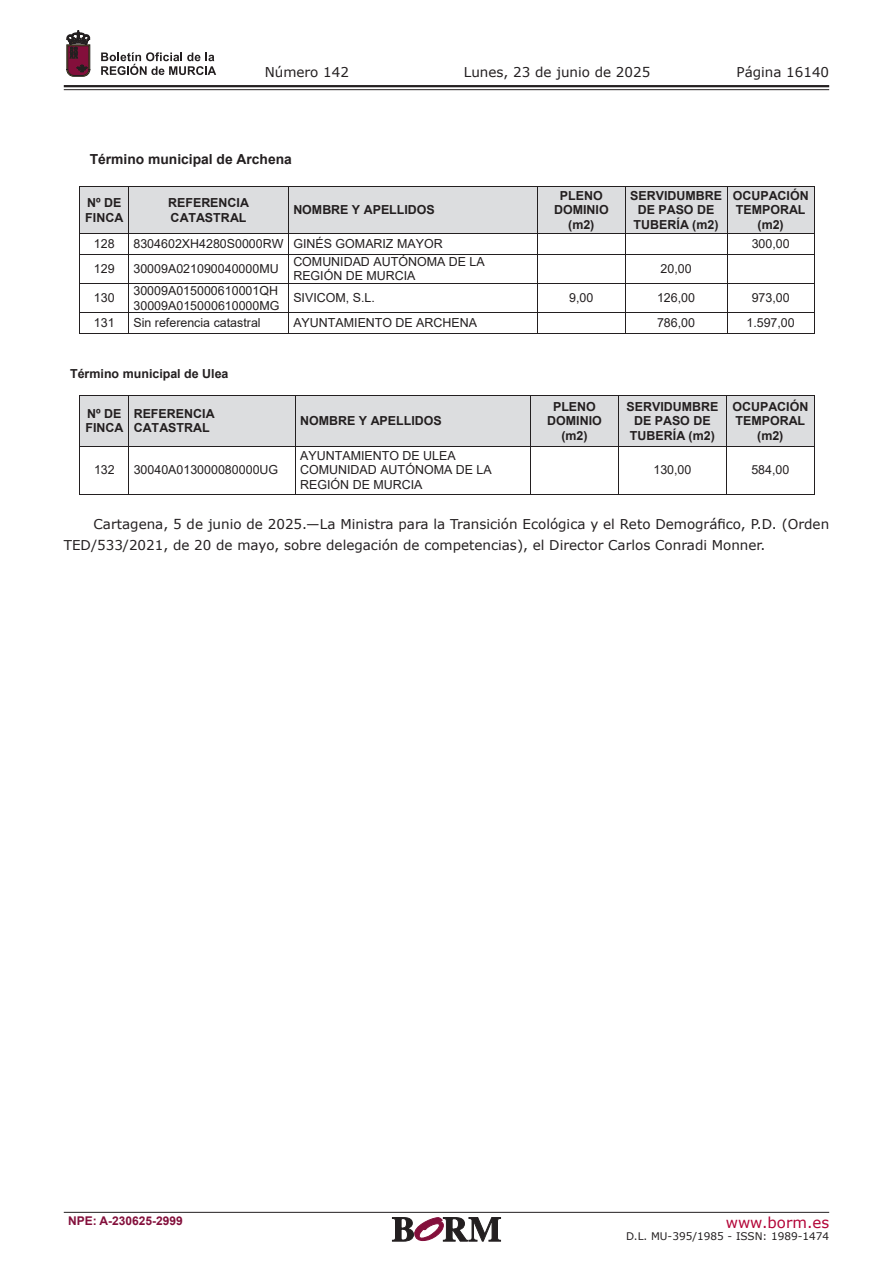
<style>
.page{position:relative;width:893px;height:1263px;background:#fff}
.page>*{position:absolute;margin:0;border:0;box-sizing:border-box;transform-origin:0 0}
.t1{font:15px "Verdana";color:#b30437}
.t2{font:13.8px/14.2px "Arial";color:#231f20}
.t3{font:700 13.8px "Arial";color:#231f20}
.t4{font:13.5px/21px "Verdana";color:#231f20}
.t5{font:12.45px/14.2px "Arial";color:#231f20}
.t6{font:700 12.45px/14.2px "Arial";color:#231f20;text-align:center}
.t7{font:700 12px "Arial";color:#830f3b}
.t8{font:10.5px "Verdana";color:#231f20}
</style>
<div class="page">
<hr style="left:64px;top:85px;width:765px;height:2px;background:#231f20">
<hr style="left:64px;top:89px;width:765px;height:1px;background:#231f20">
<svg style="left:101px;top:52px;width:115px;height:23px"></svg>
<svg style="left:67px;top:31px;width:23px;height:45px"></svg>
<hr style="left:64px;top:1212px;width:765px;height:1px;background:#231f20">
<svg style="left:392px;top:1217px;width:109px;height:24px"></svg>
<div style="left:80px;top:187px;width:48px;height:47px;background:#dcdddf"></div>
<div style="left:129px;top:187px;width:159px;height:47px;background:#dcdddf"></div>
<div style="left:289px;top:187px;width:248px;height:47px;background:#dcdddf"></div>
<div style="left:538px;top:187px;width:87px;height:47px;background:#dcdddf"></div>
<div style="left:626px;top:187px;width:101px;height:47px;background:#dcdddf"></div>
<div style="left:727px;top:187px;width:87px;height:47px;background:#dcdddf"></div>
<hr style="left:80px;top:186px;width:458px;height:1px;background:#231f20">
<hr style="left:538px;top:186px;width:87px;height:1px;background:#231f20">
<hr style="left:625px;top:186px;width:190px;height:1px;background:#231f20">
<hr style="left:80px;top:187px;width:1px;height:47px;background:#231f20">
<hr style="left:129px;top:187px;width:1px;height:47px;background:#231f20">
<hr style="left:288px;top:187px;width:1px;height:47px;background:#231f20">
<hr style="left:537px;top:187px;width:1px;height:47px;background:#231f20">
<hr style="left:625px;top:187px;width:1px;height:47px;background:#231f20">
<hr style="left:727px;top:187px;width:1px;height:47px;background:#231f20">
<hr style="left:814px;top:187px;width:1px;height:47px;background:#231f20">
<hr style="left:80px;top:234px;width:458px;height:1px;background:#231f20">
<hr style="left:538px;top:234px;width:87px;height:1px;background:#231f20">
<hr style="left:625px;top:234px;width:190px;height:1px;background:#231f20">
<hr style="left:80px;top:254px;width:458px;height:1px;background:#231f20">
<hr style="left:538px;top:254px;width:87px;height:1px;background:#231f20">
<hr style="left:625px;top:254px;width:190px;height:1px;background:#231f20">
<hr style="left:80px;top:283px;width:458px;height:1px;background:#231f20">
<hr style="left:538px;top:283px;width:87px;height:1px;background:#231f20">
<hr style="left:625px;top:283px;width:190px;height:1px;background:#231f20">
<hr style="left:80px;top:312px;width:458px;height:1px;background:#231f20">
<hr style="left:538px;top:312px;width:87px;height:1px;background:#231f20">
<hr style="left:625px;top:312px;width:190px;height:1px;background:#231f20">
<hr style="left:80px;top:333px;width:49px;height:1px;background:#231f20">
<hr style="left:129px;top:333px;width:159px;height:1px;background:#231f20">
<svg style="left:288px;top:235px;width:1px;height:98px"></svg>
<hr style="left:289px;top:333px;width:248px;height:1px;background:#231f20">
<svg style="left:537px;top:235px;width:1px;height:98px"></svg>
<hr style="left:538px;top:333px;width:87px;height:1px;background:#231f20">
<svg style="left:625px;top:235px;width:1px;height:98px"></svg>
<hr style="left:626px;top:333px;width:101px;height:1px;background:#231f20">
<svg style="left:727px;top:235px;width:1px;height:98px"></svg>
<hr style="left:727px;top:333px;width:87px;height:1px;background:#231f20">
<svg style="left:814px;top:235px;width:1px;height:99px"></svg>
<div style="left:80px;top:396px;width:49px;height:50px;background:#dcdddf"></div>
<div style="left:129px;top:396px;width:166px;height:50px;background:#dcdddf"></div>
<div style="left:295px;top:396px;width:235px;height:50px;background:#dcdddf"></div>
<div style="left:530px;top:396px;width:88px;height:50px;background:#dcdddf"></div>
<div style="left:619px;top:396px;width:107px;height:50px;background:#dcdddf"></div>
<div style="left:726px;top:396px;width:88px;height:50px;background:#dcdddf"></div>
<hr style="left:80px;top:395px;width:735px;height:1px;background:#231f20">
<hr style="left:80px;top:396px;width:1px;height:50px;background:#231f20">
<hr style="left:129px;top:396px;width:1px;height:50px;background:#231f20">
<hr style="left:295px;top:396px;width:1px;height:50px;background:#231f20">
<hr style="left:530px;top:396px;width:1px;height:50px;background:#231f20">
<hr style="left:618px;top:396px;width:1px;height:50px;background:#231f20">
<hr style="left:726px;top:396px;width:1px;height:50px;background:#231f20">
<hr style="left:814px;top:396px;width:1px;height:50px;background:#231f20">
<hr style="left:80px;top:446px;width:735px;height:1px;background:#231f20">
<hr style="left:80px;top:446px;width:1px;height:48px;background:#231f20">
<hr style="left:80px;top:494px;width:49px;height:1px;background:#231f20">
<hr style="left:129px;top:446px;width:1px;height:48px;background:#231f20">
<hr style="left:129px;top:494px;width:166px;height:1px;background:#231f20">
<hr style="left:295px;top:446px;width:1px;height:48px;background:#231f20">
<hr style="left:296px;top:494px;width:234px;height:1px;background:#231f20">
<hr style="left:530px;top:446px;width:1px;height:48px;background:#231f20">
<hr style="left:531px;top:494px;width:87px;height:1px;background:#231f20">
<hr style="left:618px;top:446px;width:1px;height:48px;background:#231f20">
<hr style="left:619px;top:494px;width:107px;height:1px;background:#231f20">
<hr style="left:726px;top:446px;width:1px;height:48px;background:#231f20">
<hr style="left:727px;top:494px;width:87px;height:1px;background:#231f20">
<hr style="left:814px;top:446px;width:1px;height:48px;background:#231f20">
<p class="t4" style="left:265px;top:61px;width:86px">Número 142</p>
<p class="t4" style="left:464px;top:61px;width:188px">Lunes, 23 de junio de 2025</p>
<p class="t4" style="left:736px;top:61px;width:94px">Página 16140</p>
<p class="t3" style="left:90px;top:149px;width:204px">Término municipal de Archena</p>
<p class="t6" style="left:85px;top:196px;width:40px;text-align:left">Nº DE<br>FINCA</p>
<p class="t6" style="left:168px;top:196px;width:82px;text-align:left">REFERENCIA<br>CATASTRAL</p>
<p class="t6" style="left:293px;top:203px;width:143px">NOMBRE Y APELLIDOS</p>
<p class="t6" style="left:554px;top:189px;width:56px">PLENO<br>DOMINIO (m2)</p>
<p class="t6" style="left:630px;top:189px;width:93px">SERVIDUMBRE<br>DE PASO DE<br>TUBERÍA (m2)</p>
<p class="t6" style="left:733px;top:189px;width:77px">OCUPACIÓN<br>TEMPORAL (m2)</p>
<p class="t5" style="left:94px;top:237px;width:22px">128</p>
<p class="t5" style="left:134px;top:237px;width:311px">8304602XH4280S0000RW GINÉS GOMARIZ MAYOR</p>
<p class="t5" style="left:752px;top:237px;width:39px">300,00</p>
<p class="t5" style="left:94px;top:262px;width:22px">129</p>
<p class="t5" style="left:134px;top:262px;width:147px">30009A021090040000MU</p>
<p class="t5" style="left:293px;top:254px;width:193px">COMUNIDAD AUTÓNOMA DE LA<br>REGIÓN DE MURCIA</p>
<p class="t5" style="left:661px;top:262px;width:33px">20,00</p>
<p class="t5" style="left:94px;top:291px;width:22px">130</p>
<p class="t5" style="left:134px;top:284px;width:147px">30009A015000610001QH<br>30009A015000610000MG</p>
<p class="t5" style="left:293px;top:291px;width:83px">SIVICOM, S.L.</p>
<p class="t5" style="left:569px;top:291px;width:26px">9,00</p>
<p class="t5" style="left:657px;top:291px;width:39px">126,00</p>
<p class="t5" style="left:752px;top:291px;width:39px">973,00</p>
<p class="t5" style="left:94px;top:316px;width:22px">131</p>
<p class="t5" style="left:134px;top:316px;width:129px">Sin referencia catastral</p>
<p class="t5" style="left:293px;top:316px;width:185px">AYUNTAMIENTO DE ARCHENA</p>
<p class="t5" style="left:657px;top:316px;width:39px">786,00</p>
<p class="t5" style="left:746px;top:316px;width:50px">1.597,00</p>
<p class="t6" style="left:70px;top:367px;width:160px">Término municipal de Ulea</p>
<p class="t6" style="left:85px;top:407px;width:40px;text-align:left">Nº DE<br>FINCA</p>
<p class="t6" style="left:134px;top:407px;width:82px;text-align:left">REFERENCIA<br>CATASTRAL</p>
<p class="t6" style="left:300px;top:414px;width:143px">NOMBRE Y APELLIDOS</p>
<p class="t6" style="left:547px;top:400px;width:56px">PLENO<br>DOMINIO (m2)</p>
<p class="t6" style="left:626px;top:400px;width:93px">SERVIDUMBRE<br>DE PASO DE<br>TUBERÍA (m2)</p>
<p class="t6" style="left:732px;top:400px;width:77px">OCUPACIÓN<br>TEMPORAL (m2)</p>
<p class="t5" style="left:94px;top:463px;width:22px">132</p>
<p class="t5" style="left:134px;top:463px;width:146px">30040A013000080000UG</p>
<p class="t5" style="left:300px;top:449px;width:193px">AYUNTAMIENTO DE ULEA<br>COMUNIDAD AUTÓNOMA DE LA<br>REGIÓN DE MURCIA</p>
<p class="t5" style="left:653px;top:463px;width:39px">130,00</p>
<p class="t5" style="left:751px;top:463px;width:39px">584,00</p>
<p class="t4" style="left:64px;top:514px;width:767px;text-indent:30px">Cartagena, 5 de junio de 2025.—La Ministra para la Transición Ecológica y el Reto Demográfico, P.D. (Orden<br>TED/533/2021, de 20 de mayo, sobre delegación de competencias), el Director Carlos Conradi Monner.</p>
<p class="t2" style="left:335px;top:522px;width:252px">Cartagena, 5 de junio de 2025.<br>Ministra para la Transición Ecológica y el</p>
<p class="t7" style="left:68px;top:1212px;width:116px">NPE: A-230625-2999</p>
<p class="t1" style="left:726px;top:1212px;width:105px">www.borm.es</p>
<p class="t8" style="left:626px;top:1229px;width:205px">D.L. MU-395/1985 - ISSN: 1989-1474</p>
</div>
